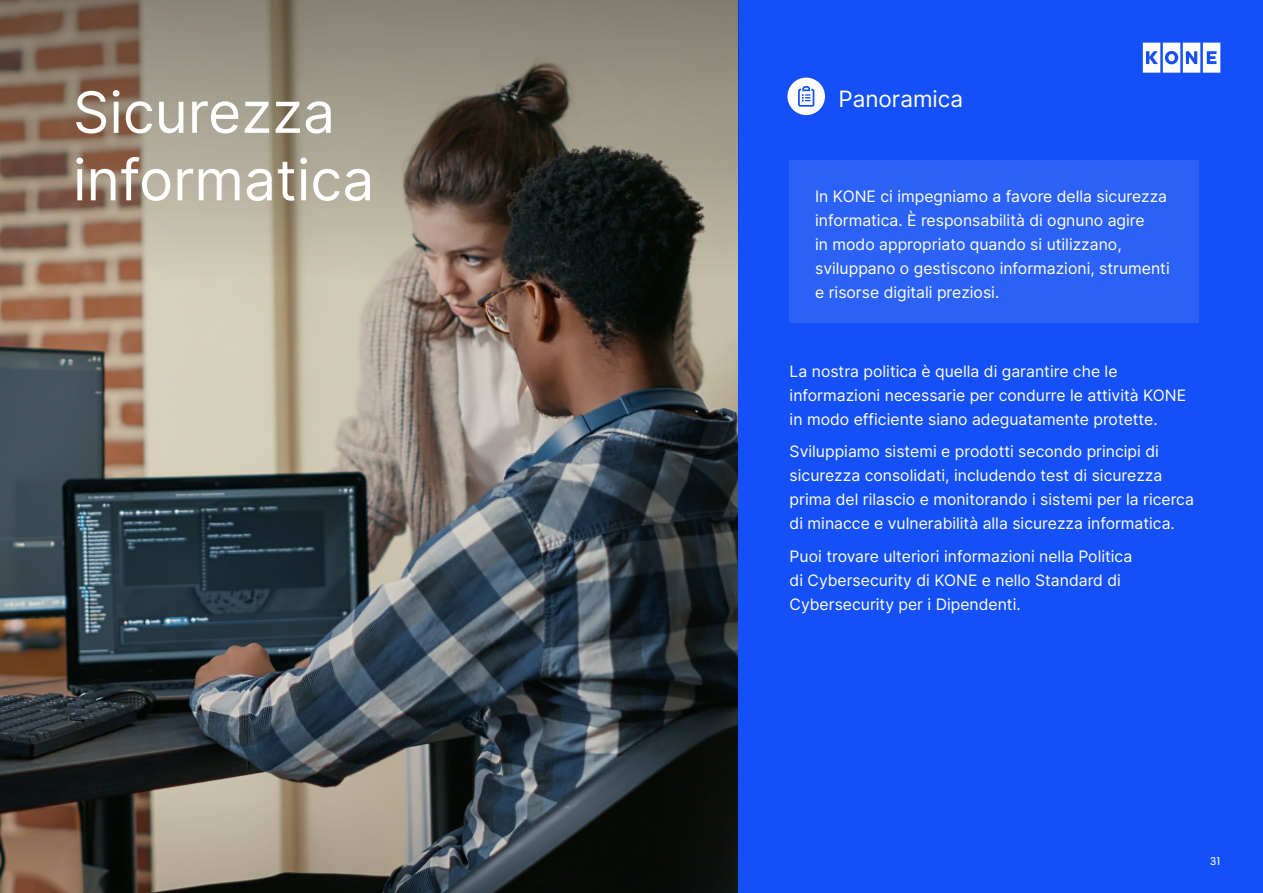
<style>
.page{position:relative;width:1263px;height:893px;background:#fff}
.page>*{position:absolute;margin:0;border:0;box-sizing:border-box;transform-origin:0 0}
.t1{font:57px/67.5px "Inter";color:#fff}
.t2{font:22.5px "Inter";color:#fff}
.t3{font:15.75px/24px "Inter";color:#fff}
.t4{font:12px "KONE Information";color:#fff}
</style>
<div class="page">
<img style="left:0;top:281px;width:738px;height:612px">
<div style="left:738px;top:0;width:525px;height:893px;background:#1450f5"></div>
<svg style="left:0;top:0;width:738px;height:281px;background:#837a6b"></svg>
<svg style="left:1143px;top:43px;width:77px;height:30px"></svg>
<div style="left:787px;top:78px;width:38px;height:37px;background:#fff;border-radius:50%"></div>
<svg style="left:798px;top:86px;width:16px;height:21px"></svg>
<div style="left:790px;top:161px;width:409px;height:162px;background:#2c61f6"></div>
<h1 class="t1" style="left:73px;top:77px;width:303px">Sicurezza informatica</h1>
<h2 class="t2" style="left:838px;top:83px;width:126px">Panoramica</h2>
<p class="t3" style="left:815px;top:183px;width:356px">In KONE ci impegniamo a favore della sicurezza informatica. È responsabilità di ognuno agire<br>in modo appropriato quando si utilizzano, sviluppano o gestiscono informazioni, strumenti e risorse digitali preziosi.</p>
<p class="t3" style="left:790px;top:359px;width:398px">La nostra politica è quella di garantire che le informazioni necessarie per condurre le attività KONE in modo efficiente siano adeguatamente protette.</p>
<p class="t3" style="left:790px;top:439px;width:406px">Sviluppiamo sistemi e prodotti secondo principi di sicurezza consolidati, includendo test di sicurezza prima del rilascio e monitorando i sistemi per la ricerca di minacce e vulnerabilità alla sicurezza informatica.</p>
<p class="t3" style="left:790px;top:544px;width:344px">Puoi trovare ulteriori informazioni nella Politica di Cybersecurity di KONE e nello Standard di<br>Cybersecurity per i Dipendenti.</p>
<p class="t4" style="left:1210px;top:853px;width:12px">31</p>
</div>
